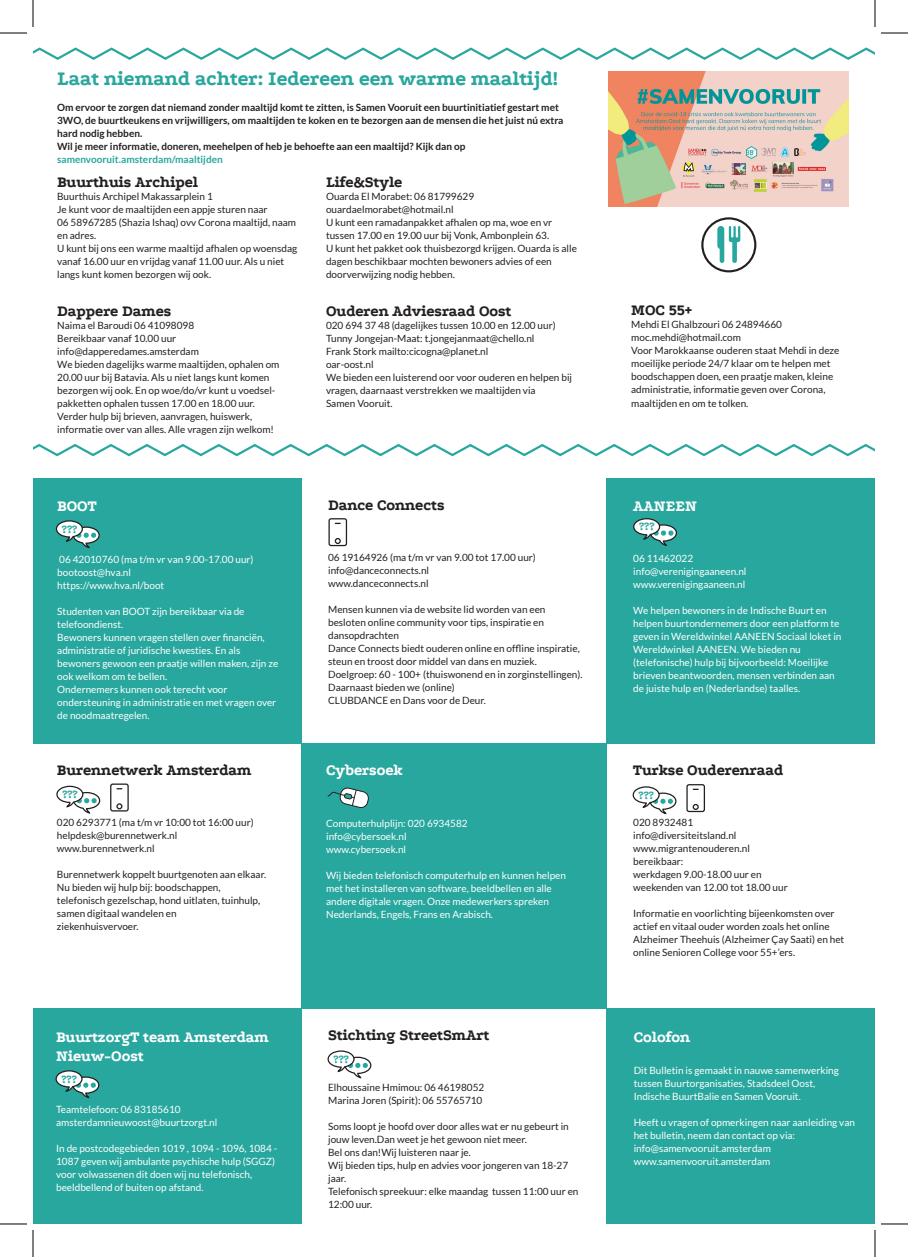
<style>
.page{position:relative;width:908px;height:1257px;background:#fff}
.page>*{position:absolute;margin:0;border:0;box-sizing:border-box;transform-origin:0 0}
.t1{font:700 21px "Podkova";letter-spacing:.005em;color:#28a79e}
.t2{font:700 16px "Podkova";color:#231f20}
.t3{font:700 16px/19.2px "Podkova";color:#fff}
.t4{font:700 12.2px "Podkova";color:#28a79e}
.t5{font:10px/13px "Lato";color:#231f20}
.t6{font:10px/13px "Lato";color:#fff}
.t7{font:700 10px/13px "Lato";color:#231f20}
.t8{font:700 10px "Lato";color:#28a79e}
</style>
<div class="page">
<div style="left:33px;top:478px;width:268px;height:265px;background:#28a79e"></div>
<div style="left:607px;top:478px;width:268px;height:265px;background:#28a79e"></div>
<div style="left:33px;top:1009px;width:268px;height:215px;background:#28a79e"></div>
<div style="left:607px;top:1009px;width:268px;height:215px;background:#28a79e"></div>
<div style="left:301px;top:743px;width:306px;height:266px;background:#28a79e"></div>
<svg style="left:33px;top:47px;width:842px;height:13px"></svg>
<svg style="left:33px;top:443px;width:842px;height:14px"></svg>
<svg style="left:56px;top:785px;width:45px;height:29px"></svg>
<svg style="left:327px;top:1050px;width:45px;height:28px"></svg>
<svg style="left:55px;top:520px;width:45px;height:28px"></svg>
<svg style="left:327px;top:787px;width:42px;height:21px"></svg>
<div style="left:701px;top:217px;width:55px;height:55px;border:2px solid #231f20;border-radius:50%"></div>
<svg style="left:717px;top:226px;width:23px;height:37px"></svg>
<div style="left:110px;top:783px;width:19px;height:28px;border:1px solid #231f20;border-radius:2px"></div>
<svg style="left:116px;top:803px;width:6px;height:6px"></svg>
<div style="left:328px;top:518px;width:19px;height:28px;border:1px solid #231f20;border-radius:2px"></div>
<svg style="left:335px;top:538px;width:6px;height:6px"></svg>
<svg style="left:632px;top:786px;width:45px;height:28px"></svg>
<svg style="left:633px;top:518px;width:44px;height:28px"></svg>
<div style="left:686px;top:784px;width:19px;height:28px;border:1px solid #231f20;border-radius:2px"></div>
<svg style="left:693px;top:804px;width:6px;height:6px"></svg>
<img style="left:609px;top:71px;width:240px;height:135px">
<svg style="left:55px;top:1070px;width:45px;height:28px"></svg>
<svg style="left:0;top:33px;width:27px;height:1px"></svg>
<svg style="left:881px;top:33px;width:27px;height:1px"></svg>
<svg style="left:0;top:1223px;width:27px;height:1px"></svg>
<svg style="left:881px;top:1223px;width:27px;height:1px"></svg>
<svg style="left:33px;top:0;width:1px;height:27px"></svg>
<svg style="left:33px;top:1230px;width:1px;height:27px"></svg>
<svg style="left:875px;top:0;width:1px;height:27px"></svg>
<svg style="left:875px;top:1230px;width:1px;height:27px"></svg>
<h1 class="t1" style="left:57px;top:67px;width:502px">Laat niemand achter: Iedereen een warme maaltijd!</h1>
<p class="t7" style="left:57px;top:101px;width:508px">Om ervoor te zorgen dat niemand zonder maaltijd komt te zitten, is Samen Vooruit een buurtinitiatief gestart met 3WO, de buurtkeukens en vrijwilligers, om maaltijden te koken en te bezorgen aan de mensen die het juist nú extra hard nodig hebben.<br>Wil je meer informatie, doneren, meehelpen of heb je behoefte aan een maaltijd? Kijk dan op</p>
<p class="t8" style="left:57px;top:154px;width:167px">samenvooruit.amsterdam/maaltijden</p>
<h2 class="t2" style="left:57px;top:173px;width:142px">Buurthuis Archipel</h2>
<p class="t5" style="left:57px;top:190px;width:242px">Buurthuis Archipel Makassarplein 1<br>Je kunt voor de maaltijden een appje sturen naar<br>06 58967285 (Shazia Ishaq) ovv Corona maaltijd, naam en adres.<br>U kunt bij ons een warme maaltijd afhalen op woensdag vanaf 16.00 uur en vrijdag vanaf 11.00 uur. Als u niet langs kunt komen bezorgen wij ook.</p>
<h2 class="t2" style="left:57px;top:302px;width:115px">Dappere Dames</h2>
<p class="t5" style="left:57px;top:318px;width:224px">Naima el Baroudi 06 41098098<br>Bereikbaar vanaf 10.00 uur info@dapperedames.amsterdam<br>We bieden dagelijks warme maaltijden, ophalen om 20.00 uur bij Batavia. Als u niet langs kunt komen bezorgen wij ook. En op woe/do/vr kunt u voedsel&shy;pakketten ophalen tussen 17.00 en 18.00 uur.<br>Verder hulp bij brieven, aanvragen, huiswerk, informatie over van alles. Alle vragen zijn welkom!</p>
<h2 class="t3" style="left:57px;top:496px;width:41px">BOOT</h2>
<p class="t4" style="left:62px;top:522px;width:17px">???</p>
<p class="t6" style="left:57px;top:552px;width:198px">06 42010760 (ma t/m vr van 9.00-17.00 uur) bootoost@hva.nl<br>https://www.hva.nl/boot</p>
<p class="t6" style="left:57px;top:604px;width:222px">Studenten van BOOT zijn bereikbaar via de telefoondienst.<br>Bewoners kunnen vragen stellen over financiën, administratie of juridische kwesties. En als bewoners gewoon een praatje willen maken, zijn ze ook welkom om te bellen.<br>Ondernemers kunnen ook terecht voor ondersteuning in administratie en met vragen over de noodmaatregelen.</p>
<h2 class="t2" style="left:57px;top:761px;width:196px">Burennetwerk Amsterdam</h2>
<p class="t4" style="left:62px;top:787px;width:17px">???</p>
<p class="t5" style="left:57px;top:816px;width:198px">020 6293771 (ma t/m vr 10:00 tot 16:00 uur) helpdesk@burennetwerk.nl www.burennetwerk.nl</p>
<p class="t5" style="left:57px;top:868px;width:211px">Burennetwerk koppelt buurtgenoten aan elkaar.<br>Nu bieden wij hulp bij: boodschappen, telefonisch gezelschap, hond uitlaten, tuinhulp, samen digitaal wandelen en<br>ziekenhuisvervoer.</p>
<h2 class="t2" style="left:326px;top:174px;width:78px">Life&amp;Style</h2>
<p class="t5" style="left:326px;top:190px;width:252px">Ouarda El Morabet: 06 81799629 ouardaelmorabet@hotmail.nl<br>U kunt een ramadanpakket afhalen op ma, woe en vr tussen 17.00 en 19.00 uur bij Vonk, Ambonplein 63.<br>U kunt het pakket ook thuisbezorgd krijgen. Ouarda is alle dagen beschikbaar mochten bewoners advies of een doorverwijzing nodig hebben.</p>
<h2 class="t2" style="left:326px;top:302px;width:187px">Ouderen Adviesraad Oost</h2>
<p class="t5" style="left:326px;top:319px;width:248px">020 694 37 48 (dagelijkes tussen 10.00 en 12.00 uur)<br>Tunny Jongejan-Maat: t.jongejanmaat@chello.nl<br>Frank Stork mailto:cicogna@planet.nl<br>oar-oost.nl<br>We bieden een luisterend oor voor ouderen en helpen bij vragen, daarnaast verstrekken we maaltijden via<br>Samen Vooruit.</p>
<h2 class="t2" style="left:328px;top:496px;width:118px">Dance Connects</h2>
<p class="t5" style="left:328px;top:551px;width:209px">06 19164926 (ma t/m vr van 9.00 tot 17.00 uur) info@danceconnects.nl<br>www.danceconnects.nl</p>
<p class="t5" style="left:328px;top:603px;width:256px">Mensen kunnen via de website lid worden van een besloten online community voor tips, inspiratie en dansopdrachten<br>Dance Connects biedt ouderen online en offline inspiratie, steun en troost door middel van dans en muziek.<br>Doelgroep: 60 - 100+ (thuiswonend en in zorginstellingen).<br>Daarnaast bieden we (online)<br>CLUBDANCE en Dans voor de Deur.</p>
<h2 class="t3" style="left:326px;top:760px;width:78px">Cybersoek</h2>
<p class="t6" style="left:326px;top:816px;width:143px">Computerhulplijn: 020 6934582 info@cybersoek.nl www.cybersoek.nl</p>
<p class="t6" style="left:326px;top:868px;width:241px">Wij bieden telefonisch computerhulp en kunnen helpen met het installeren van software, beeldbellen en alle andere digitale vragen. Onze medewerkers spreken Nederlands, Engels, Frans en Arabisch.</p>
<h2 class="t3" style="left:56px;top:1027px;width:214px">BuurtzorgT team Amsterdam<br>Nieuw-Oost</h2>
<p class="t4" style="left:62px;top:1072px;width:17px">???</p>
<p class="t6" style="left:56px;top:1103px;width:163px">Teamtelefoon: 06 83185610 amsterdamnieuwoost@buurtzorgt.nl</p>
<p class="t6" style="left:56px;top:1142px;width:223px">In de postcodegebieden 1019 , 1094 - 1096, 1084 - 1087 geven wij ambulante psychische hulp (SGGZ) voor volwassenen dit doen wij nu telefonisch, beeldbellend of buiten op afstand.</p>
<h2 class="t2" style="left:328px;top:1026px;width:163px">Stichting StreetSmArt</h2>
<p class="t4" style="left:334px;top:1052px;width:17px">???</p>
<p class="t5" style="left:328px;top:1081px;width:158px">Elhoussaine Hmimou: 06 46198052<br>Marina Joren (Spirit): 06 55765710</p>
<p class="t5" style="left:328px;top:1120px;width:252px">Soms loopt je hoofd over door alles wat er nu gebeurt in jouw leven.Dan weet je het gewoon niet meer.<br>Bel ons dan!Wij luisteren naar je.<br>Wij bieden tips, hulp en advies voor jongeren van 18-27 jaar.<br>Telefonisch spreekuur: elke maandag tussen 11:00 uur en 12:00 uur.</p>
<h2 class="t2" style="left:631px;top:302px;width:63px">MOC 55+</h2>
<p class="t5" style="left:631px;top:318px;width:210px">Mehdi El Ghalbzouri 06 24894660 moc.mehdi@hotmail.com<br>Voor Marokkaanse ouderen staat Mehdi in deze moeilijke periode 24/7 klaar om te helpen met boodschappen doen, een praatje maken, kleine administratie, informatie geven over Corona, maaltijden en om te tolken.</p>
<h2 class="t3" style="left:633px;top:496px;width:65px">AANEEN</h2>
<p class="t4" style="left:639px;top:520px;width:17px">???</p>
<p class="t6" style="left:633px;top:552px;width:115px">06 11462022 info@verenigingaaneen.nl www.verenigingaaneen.nl</p>
<p class="t6" style="left:633px;top:604px;width:210px">We helpen bewoners in de Indische Buurt en helpen buurtondernemers door een platform te geven in Wereldwinkel AANEEN Sociaal loket in Wereldwinkel AANEEN. We bieden nu (telefonische) hulp bij bijvoorbeeld: Moeilijke brieven beantwoorden, mensen verbinden aan de juiste hulp en (Nederlandse) taalles.</p>
<h2 class="t2" style="left:633px;top:761px;width:151px">Turkse Ouderenraad</h2>
<p class="t4" style="left:639px;top:788px;width:17px">???</p>
<p class="t5" style="left:633px;top:816px;width:156px">020 8932481 info@diversiteitsland.nl www.migrantenouderen.nl bereikbaar:<br>werkdagen 9.00-18.00 uur en weekenden van 12.00 tot 18.00 uur</p>
<p class="t5" style="left:633px;top:907px;width:213px">Informatie en voorlichting bijeenkomsten over actief en vitaal ouder worden zoals het online Alzheimer Theehuis (Alzheimer Çay Saati) en het online Senioren College voor 55+’ers.</p>
<h2 class="t3" style="left:634px;top:1027px;width:58px">Colofon</h2>
<p class="t6" style="left:634px;top:1064px;width:207px">Dit Bulletin is gemaakt in nauwe samenwerking tussen Buurtorganisaties, Stadsdeel Oost,<br>Indische BuurtBalie en Samen Vooruit.</p>
<p class="t6" style="left:634px;top:1116px;width:223px">Heeft u vragen of opmerkingen naar aanleiding van het bulletin, neem dan contact op via: info@samenvooruit.amsterdam www.samenvooruit.amsterdam</p>
</div>
